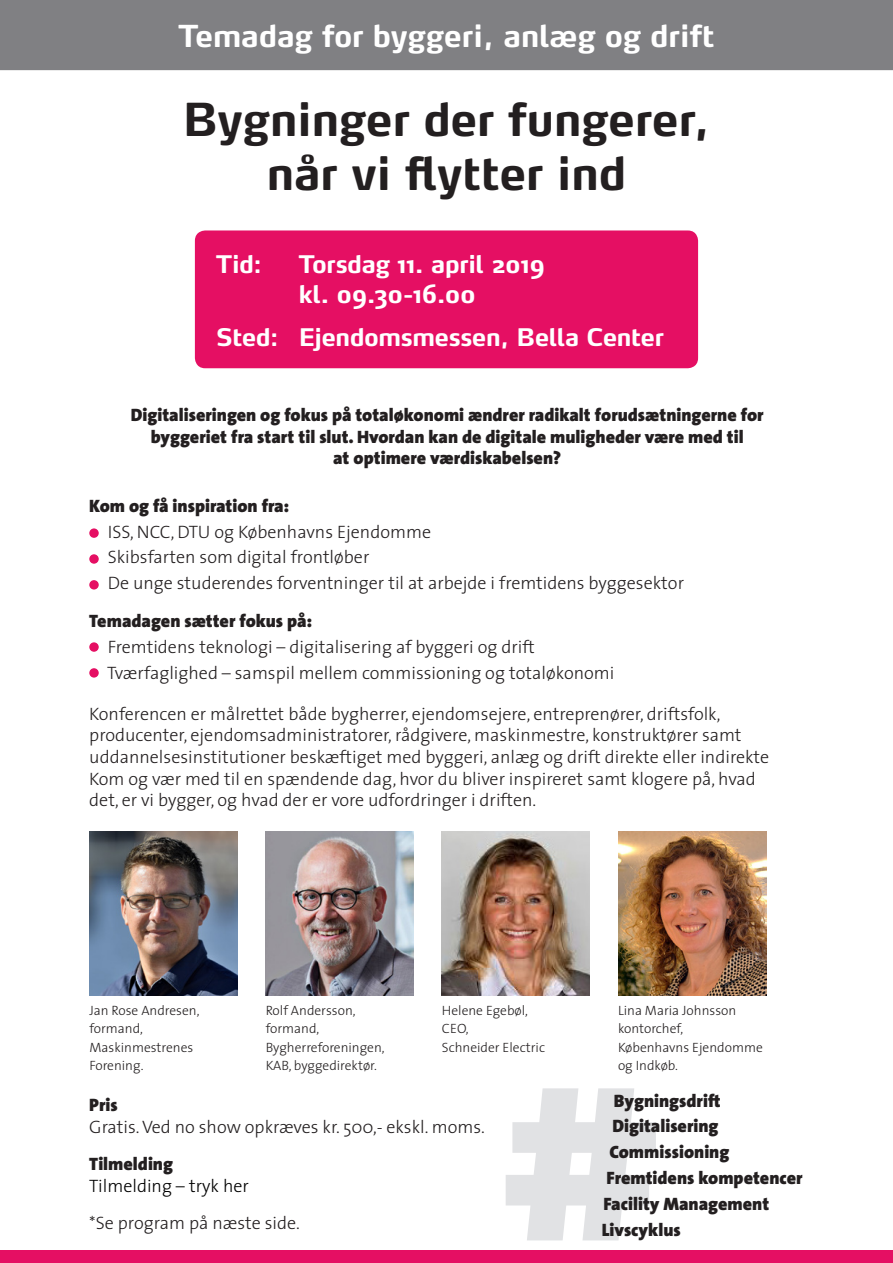
<style>
.page{position:relative;width:893px;height:1263px;background:#fff}
.page>*{position:absolute;margin:0;border:0;box-sizing:border-box;transform-origin:0 0}
.t1{font:900 225.15px "The Sans";color:#e1e2e4}
.t2{font:700 45px/54px "Max";color:#231f20;text-align:center}
.t3{font:700 30px "Max";color:#fff}
.t4{font:700 24px/30px "Max";letter-spacing:-.01em;color:#fff}
.t5{font:300 18px/21.6px "The Sans";color:#231f20}
.t6{font:900 18px/21.6px "The Sans";color:#231f20;text-align:center}
.t7{font:300 18px "The Sans";color:#000}
.t8{font:300 13.5px/18.5px "The Sans";color:#231f20}
</style>
<div class="page">
<div style="left:89px;top:528px;width:10px;height:10px;background:#e50f63;border-radius:50%"></div>
<svg style="left:89px;top:554px;width:10px;height:10px"></svg>
<div style="left:89px;top:580px;width:10px;height:9px;background:#e50f63;border-radius:50%"></div>
<svg style="left:89px;top:642px;width:10px;height:10px"></svg>
<svg style="left:89px;top:668px;width:10px;height:10px"></svg>
<div style="left:0;top:0;width:893px;height:70px;background:#808083"></div>
<div style="left:195px;top:230px;width:503px;height:138px;background:#e50f63;border-radius:10px"></div>
<div style="left:0;top:1251px;width:893px;height:12px;background:#e50f63"></div>
<img style="left:619px;top:831px;width:147px;height:164px">
<img style="left:266px;top:831px;width:147px;height:164px">
<img style="left:442px;top:831px;width:148px;height:164px">
<img style="left:89px;top:831px;width:148px;height:164px">
<h3 class="t3" style="left:178px;top:17px;width:538px">Temadag for byggeri, anlæg og drift</h3>
<h2 class="t2" style="left:183px;top:91px;width:529px">Bygninger der fungerer, når vi flytter ind</h2>
<h3 class="t4" style="left:216px;top:248px;width:47px">Tid:</h3>
<h3 class="t4" style="left:299px;top:248px;width:247px">Torsdag 11. april 2019 kl. 09.30-16.00</h3>
<h3 class="t4" style="left:216px;top:321px;width:449px">Sted: Ejendomsmessen, Bella Center</h3>
<p class="t6" style="left:131px;top:404px;width:634px">Digitaliseringen og fokus på totaløkonomi ændrer radikalt forudsætningerne for byggeriet fra start til slut. Hvordan kan de digitale muligheder være med til<br>at optimere værdiskabelsen?</p>
<p class="t6" style="left:89px;top:495px;width:201px">Kom og få inspiration fra:</p>
<p class="t5" style="left:108px;top:519px;width:578px;line-height:25.8px">ISS, NCC, DTU og Københavns Ejendomme<br>Skibsfarten som digital frontløber<br>De unge studerendes forventninger til at arbejde i fremtidens byggesektor</p>
<p class="t6" style="left:89px;top:610px;width:224px">Temadagen sætter fokus på:</p>
<p class="t5" style="left:107px;top:634px;width:509px;line-height:25.8px">Fremtidens teknologi – digitalisering af byggeri og drift<br>Tværfaglighed – samspil mellem commissioning og totaløkonomi</p>
<p class="t5" style="left:89px;top:703px;width:681px">Konferencen er målrettet både bygherrer, ejendomsejere, entreprenører, driftsfolk, producenter, ejendomsadministratorer, rådgivere, maskinmestre, konstruktører samt uddannelsesinstitutioner beskæftiget med byggeri, anlæg og drift direkte eller indirekte Kom og vær med til en spændende dag, hvor du bliver inspireret samt klogere på, hvad det, er vi bygger, og hvad der er vore udfordringer i driften.</p>
<p class="t8" style="left:89px;top:1001px;width:112px">Jan Rose Andresen, formand,<br>Maskinmestrenes<br>Forening.</p>
<p class="t8" style="left:266px;top:1001px;width:120px">Rolf Andersson, formand,<br>Bygherreforeningen,<br>KAB, byggedirektør.</p>
<p class="t8" style="left:442px;top:1001px;width:105px">Helene Egebøl,<br>CEO,<br>Schneider Electric</p>
<p class="t8" style="left:618px;top:1001px;width:146px">Lina Maria Johnsson kontorchef,<br>Københavns Ejendomme og Indkøb.</p>
<p class="t6" style="left:89px;top:1094px;width:30px">Pris</p>
<p class="t5" style="left:89px;top:1116px;width:397px">Gratis. Ved no show opkræves kr. 500,- ekskl. moms.</p>
<p class="t6" style="left:89px;top:1154px;width:85px">Tilmelding</p>
<p class="t7" style="left:89px;top:1174px;width:161px">Tilmelding – tryk her</p>
<p class="t5" style="left:89px;top:1212px;width:212px">*Se program på næste side.</p>
<h1 class="t1" style="left:500px;top:1020px;width:162px">#</h1>
<p class="t6" style="left:614px;top:1090px;width:108px">Bygningsdrift</p>
<p class="t6" style="left:612px;top:1116px;width:108px">Digitalisering</p>
<p class="t6" style="left:609px;top:1141px;width:122px">Commissioning</p>
<p class="t6" style="left:606px;top:1167px;width:198px">Fremtidens kompetencer</p>
<p class="t6" style="left:603px;top:1193px;width:167px">Facility Management</p>
<p class="t6" style="left:602px;top:1219px;width:80px">Livscyklus</p>
</div>
